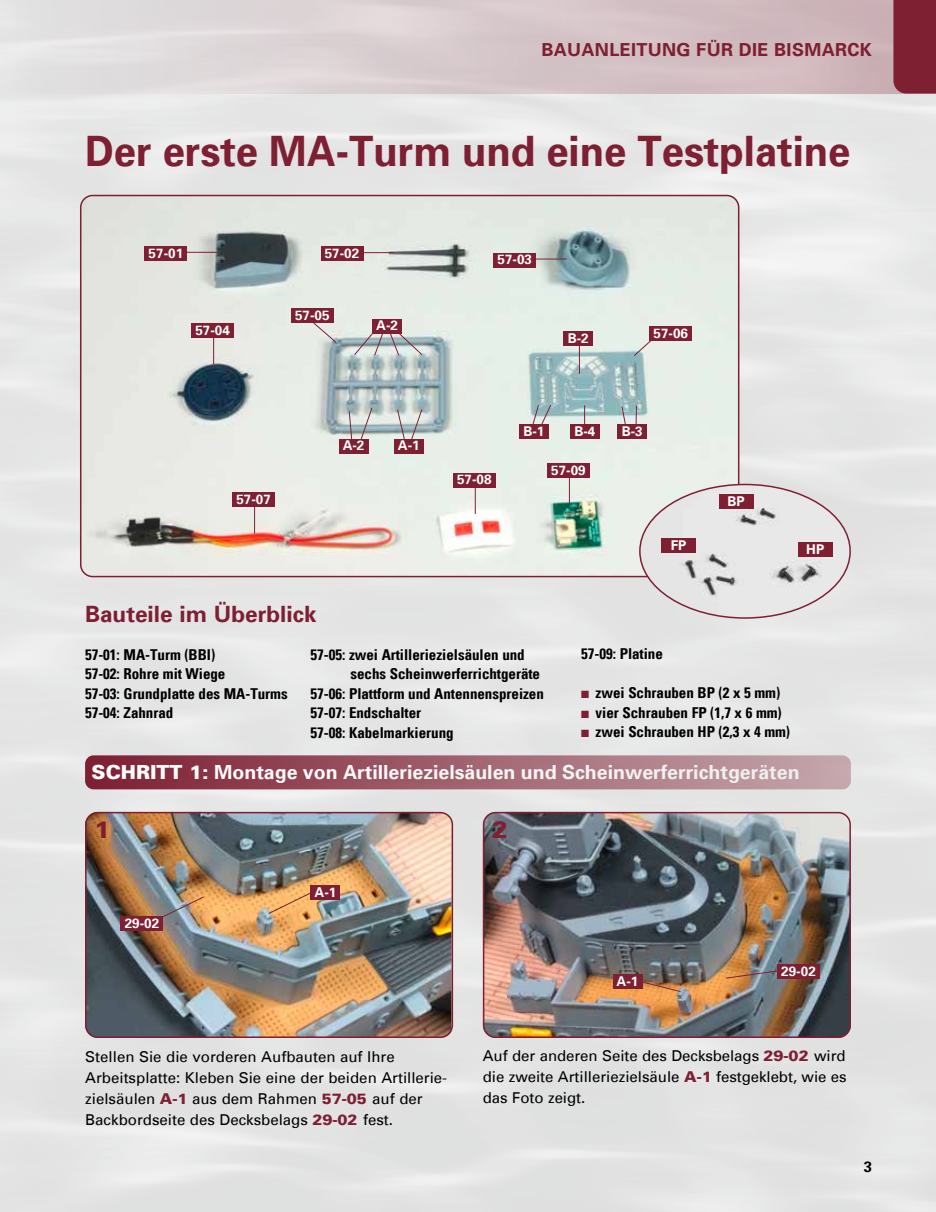
<style>
.page{position:relative;width:936px;height:1212px;background:#fff}
.page>*{position:absolute;margin:0;border:0;box-sizing:border-box;transform-origin:0 0}
.t1{font:700 42px "Univers";color:#7e1f32;scale:.95 1}
.t2{font:900 24px "Univers";color:#7e1f32}
.t3{font:700 22.5px "Univers";color:#7e1f32}
.t4{font:700 19.5px "Univers";color:#fff}
.t5{font:700 18px "Univers";letter-spacing:.02em;color:#7e1f32}
.t6{font:700 condensed 15px/19.5px "Univers";color:#000}
.t7{font:15px/21px "Univers";color:#000;text-align:justify}
.t8{font:700 15px "Univers";color:#000}
.t9{font:700 13.5px "Univers";color:#fff}
.s1{color:#7e1f32}
.s2{font-weight:900}
.s3{font-weight:900;color:#7e1f32}
</style>
<div class="page">
<div style="left:0;top:94px;width:935px;height:1118px;background:#e5e5e5"></div>
<div style="left:0;top:0;width:935px;height:94px;background:linear-gradient(to right,#e5e6e6,#cbb0b5)"></div>
<img style="left:80px;top:195px;width:659px;height:382px">
<div style="left:80px;top:195px;width:659px;height:382px;border:2px solid #7e1f32;border-radius:12px"></div>
<div style="left:893px;top:0;width:42px;height:94px;background:#7e1f32"></div>
<div style="left:85px;top:755px;width:765px;height:34px;background:linear-gradient(to right,#7e1f32,#c5a8ae);border-radius:9px"></div>
<img style="left:483px;top:812px;width:367px;height:226px">
<div style="left:483px;top:812px;width:367px;height:226px;border:2px solid #7e1f32;border-radius:12px"></div>
<img style="left:85px;top:812px;width:366px;height:226px">
<div style="left:85px;top:812px;width:368px;height:226px;border:2px solid #7e1f32;border-radius:12px"></div>
<hr style="left:161px;top:252px;width:57px;height:1px;background:#7e1f32">
<div style="left:145px;top:246px;width:42px;height:15px;background:#7e1f32"></div>
<svg style="left:309px;top:319px;width:28px;height:24px"></svg>
<div style="left:291px;top:308px;width:42px;height:15px;background:#7e1f32"></div>
<svg style="left:147px;top:896px;width:57px;height:29px;background:#a29385"></svg>
<div style="left:121px;top:916px;width:42px;height:15px;background:#7e1f32"></div>
<svg style="left:633px;top:336px;width:23px;height:21px"></svg>
<div style="left:649px;top:326px;width:43px;height:15px;background:#7e1f32"></div>
<div style="left:563px;top:331px;width:30px;height:15px;background:#7e1f32"></div>
<svg style="left:725px;top:969px;width:52px;height:10px"></svg>
<div style="left:777px;top:964px;width:42px;height:15px;background:#7e1f32"></div>
<img style="left:640px;top:484px;width:210px;height:134px">
<div style="left:719px;top:494px;width:34px;height:15px;background:#7e1f32"></div>
<div style="left:798px;top:542px;width:34px;height:15px;background:#7e1f32"></div>
<div style="left:661px;top:538px;width:34px;height:15px;background:#7e1f32"></div>
<hr style="left:337px;top:252px;width:57px;height:1px;background:#7e1f32">
<div style="left:321px;top:246px;width:42px;height:15px;background:#7e1f32"></div>
<hr style="left:509px;top:259px;width:57px;height:1px;background:#7e1f32">
<div style="left:493px;top:253px;width:43px;height:15px;background:#7e1f32"></div>
<svg style="left:213px;top:338px;width:1px;height:26px"></svg>
<div style="left:191px;top:323px;width:43px;height:15px;background:#7e1f32"></div>
<svg style="left:254px;top:507px;width:1px;height:27px"></svg>
<div style="left:232px;top:492px;width:43px;height:15px;background:#7e1f32"></div>
<svg style="left:475px;top:488px;width:1px;height:26px"></svg>
<div style="left:453px;top:473px;width:42px;height:15px;background:#7e1f32"></div>
<svg style="left:569px;top:478px;width:1px;height:26px"></svg>
<div style="left:547px;top:463px;width:42px;height:15px;background:#7e1f32"></div>
<svg style="left:353px;top:322px;width:70px;height:34px;background:#c7cecd"></svg>
<div style="left:372px;top:319px;width:30px;height:15px;background:#7e1f32"></div>
<svg style="left:359px;top:407px;width:14px;height:37px"></svg>
<svg style="left:348px;top:411px;width:5px;height:28px"></svg>
<div style="left:338px;top:439px;width:30px;height:15px;background:#7e1f32"></div>
<svg style="left:396px;top:409px;width:27px;height:30px"></svg>
<div style="left:394px;top:439px;width:29px;height:15px;background:#7e1f32"></div>
<svg style="left:531px;top:404px;width:20px;height:35px"></svg>
<div style="left:519px;top:424px;width:30px;height:15px;background:#7e1f32"></div>
<svg style="left:584px;top:405px;width:1px;height:19px"></svg>
<hr style="left:579px;top:343px;width:1px;height:31px;background:#7e1f32">
<svg style="left:621px;top:406px;width:6px;height:18px"></svg>
<svg style="left:635px;top:406px;width:1px;height:18px"></svg>
<div style="left:617px;top:424px;width:30px;height:15px;background:#7e1f32"></div>
<div style="left:570px;top:424px;width:30px;height:15px;background:#7e1f32"></div>
<div style="left:310px;top:885px;width:30px;height:15px;background:#7e1f32"></div>
<svg style="left:268px;top:889px;width:49px;height:25px"></svg>
<svg style="left:628px;top:978px;width:53px;height:14px"></svg>
<div style="left:612px;top:974px;width:30px;height:15px;background:#7e1f32"></div>
<p class="t5" style="left:541px;top:41px;width:332px">BAUANLEITUNG FÜR DIE BISMARCK</p>
<h1 class="t1" style="left:85px;top:134px;width:807px">Der erste MA-Turm und eine Testplatine</h1>
<p class="t9" style="left:149px;top:247px;width:36px">57-01</p>
<p class="t9" style="left:195px;top:324px;width:36px">57-04</p>
<p class="t9" style="left:325px;top:247px;width:36px">57-02</p>
<p class="t9" style="left:295px;top:309px;width:36px">57-05</p>
<p class="t9" style="left:376px;top:320px;width:23px">A-2</p>
<p class="t9" style="left:236px;top:494px;width:36px">57-07</p>
<p class="t9" style="left:342px;top:440px;width:23px">A-2</p>
<p class="t9" style="left:398px;top:440px;width:23px">A-1</p>
<p class="t9" style="left:497px;top:254px;width:36px">57-03</p>
<p class="t9" style="left:567px;top:333px;width:23px">B-2</p>
<p class="t9" style="left:653px;top:327px;width:36px">57-06</p>
<p class="t9" style="left:457px;top:474px;width:36px">57-08</p>
<p class="t9" style="left:523px;top:425px;width:23px">B-1</p>
<p class="t9" style="left:574px;top:425px;width:23px">B-4</p>
<p class="t9" style="left:621px;top:425px;width:23px">B-3</p>
<p class="t9" style="left:551px;top:464px;width:36px">57-09</p>
<p class="t9" style="left:727px;top:495px;width:19px">BP</p>
<p class="t9" style="left:670px;top:539px;width:17px">FP</p>
<p class="t9" style="left:806px;top:543px;width:19px">HP</p>
<h3 class="t3" style="left:85px;top:605px;width:233px">Bauteile im Überblick</h3>
<p class="t6" style="left:85px;top:646px;width:204px">57-01: MA-Turm (BBI)<br>57-02: Rohre mit Wiege<br>57-03: Grundplatte des MA-Turms<br>57-04: Zahnrad</p>
<p class="t6" style="left:310px;top:646px;width:216px">57-05: zwei Artilleriezielsäulen und</p>
<p class="t6" style="left:581px;top:646px;width:83px">57-09: Platine</p>
<p class="t6" style="left:581px;top:685px;width:200px"><span class="s1">■</span> zwei Schrauben BP (2 x 5 mm)</p>
<p class="t6" style="left:581px;top:704px;width:202px"><span class="s1">■</span> vier Schrauben FP (1,7 x 6 mm)</p>
<p class="t6" style="left:581px;top:724px;width:210px"><span class="s1">■</span> zwei Schrauben HP (2,3 x 4 mm)</p>
<p class="t6" style="left:350px;top:665px;width:191px">sechs Scheinwerferrichtgeräte</p>
<p class="t6" style="left:310px;top:685px;width:235px">57-06: Plattform und Antennenspreizen</p>
<p class="t6" style="left:310px;top:704px;width:112px">57-07: Endschalter</p>
<p class="t6" style="left:310px;top:724px;width:144px">57-08: Kabelmarkierung</p>
<h3 class="t4" style="left:92px;top:764px;width:709px"><span class="s2">SCHRITT 1:</span> Montage von Artilleriezielsäulen und Scheinwerferrichtgeräten</h3>
<h2 class="t2" style="left:94px;top:818px;width:18px">1</h2>
<p class="t9" style="left:125px;top:918px;width:36px">29-02</p>
<p class="t9" style="left:314px;top:886px;width:23px">A-1</p>
<p class="t7" style="left:85px;top:1047px;width:363px;text-align:left">Stellen Sie die vorderen Aufbauten auf Ihre Arbeitsplatte: Kleben Sie eine der beiden Artillerie&shy;zielsäulen <span class="s3">A-1</span> aus dem Rahmen <span class="s3">57-05</span> auf der Backbordseite des Decksbelags <span class="s3">29-02</span> fest.</p>
<h2 class="t2" style="left:492px;top:818px;width:18px">2</h2>
<p class="t9" style="left:616px;top:975px;width:23px">A-1</p>
<p class="t9" style="left:781px;top:965px;width:36px">29-02</p>
<p class="t7" style="left:483px;top:1047px;width:365px">Auf der anderen Seite des Decksbelags <span class="s3">29-02</span> wird die zweite Artilleriezielsäule <span class="s3">A-1</span> festgeklebt, wie es das Foto zeigt.</p>
<p class="t8" style="left:863px;top:1160px;width:10px">3</p>
</div>
